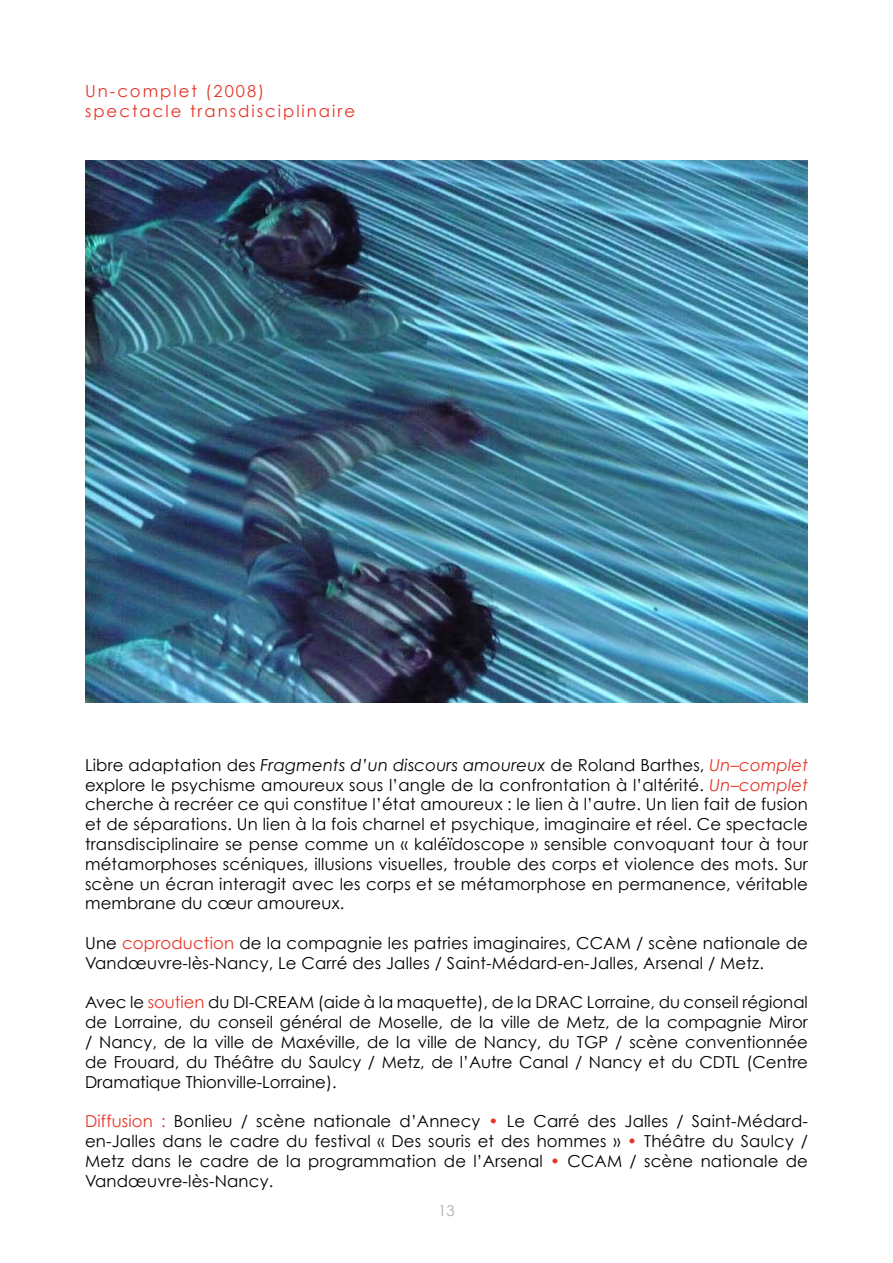
<style>
.page{position:relative;width:893px;height:1263px;background:#fff}
.page>*{position:absolute;margin:0;border:0;box-sizing:border-box;transform-origin:0 0}
.t1{font:16.5px/19.8px "Century Gothic";letter-spacing:.01em;color:#000;text-align:justify}
.t2{font:16.5px/19.8px "Century Gothic";letter-spacing:.12em;color:#e53426}
.t3{font:15px "Century Gothic";color:#b5aeac}
.s1{font-style:italic}
.s2{font-style:italic;color:#e53426}
.s3{color:#e53426}
</style>
<div class="page">
<img style="left:85px;top:161px;width:723px;height:542px">
<p class="t2" style="left:85px;top:81px;width:272px">Un-complet (2008) spectacle transdisciplinaire</p>
<p class="t1" style="left:85px;top:755px;width:724px">Libre adaptation des <span class="s1">Fragments d’un discours amoureux</span> de Roland Barthes, <span class="s2">Un–complet </span>explore le psychisme amoureux sous l’angle de la confrontation à l’altérité. <span class="s2">Un–complet </span>cherche à recréer ce qui constitue l’état amoureux : le lien à l’autre. Un lien fait de fusion et de séparations. Un lien à la fois charnel et psychique, imaginaire et réel. Ce spectacle transdisciplinaire se pense comme un « kaléïdoscope » sensible convoquant tour à tour métamorphoses scéniques, illusions visuelles, trouble des corps et violence des mots. Sur scène un écran interagit avec les corps et se métamorphose en permanence, véritable membrane du cœur amoureux.</p>
<p class="t1" style="left:85px;top:933px;width:724px">Une <span class="s3">coproduction</span> de la compagnie les patries imaginaires, CCAM / scène nationale de<br>Vandœuvre-lès-Nancy, Le Carré des Jalles / Saint-Médard-en-Jalles, Arsenal / Metz.</p>
<p class="t1" style="left:85px;top:992px;width:724px">Avec le <span class="s3">soutien</span> du DI-CREAM (aide à la maquette), de la DRAC Lorraine, du conseil régional de Lorraine, du conseil général de Moselle, de la ville de Metz, de la compagnie Miror / Nancy, de la ville de Maxéville, de la ville de Nancy, du TGP / scène conventionnée de Frouard, du Théâtre du Saulcy / Metz, de l’Autre Canal / Nancy et du CDTL (Centre Dramatique Thionville-Lorraine).</p>
<p class="t1" style="left:85px;top:1111px;width:724px"><span class="s3">Diffusion :</span> Bonlieu / scène nationale d’Annecy <span class="s3">•</span> Le Carré des Jalles / Saint-Médard&shy;en-Jalles dans le cadre du festival « Des souris et des hommes » <span class="s3">•</span> Théâtre du Saulcy / Metz dans le cadre de la programmation de l’Arsenal <span class="s3">•</span> CCAM / scène nationale de Vandœuvre-lès-Nancy.</p>
<p class="t3" style="left:438px;top:1201px;width:18px">13</p>
</div>
